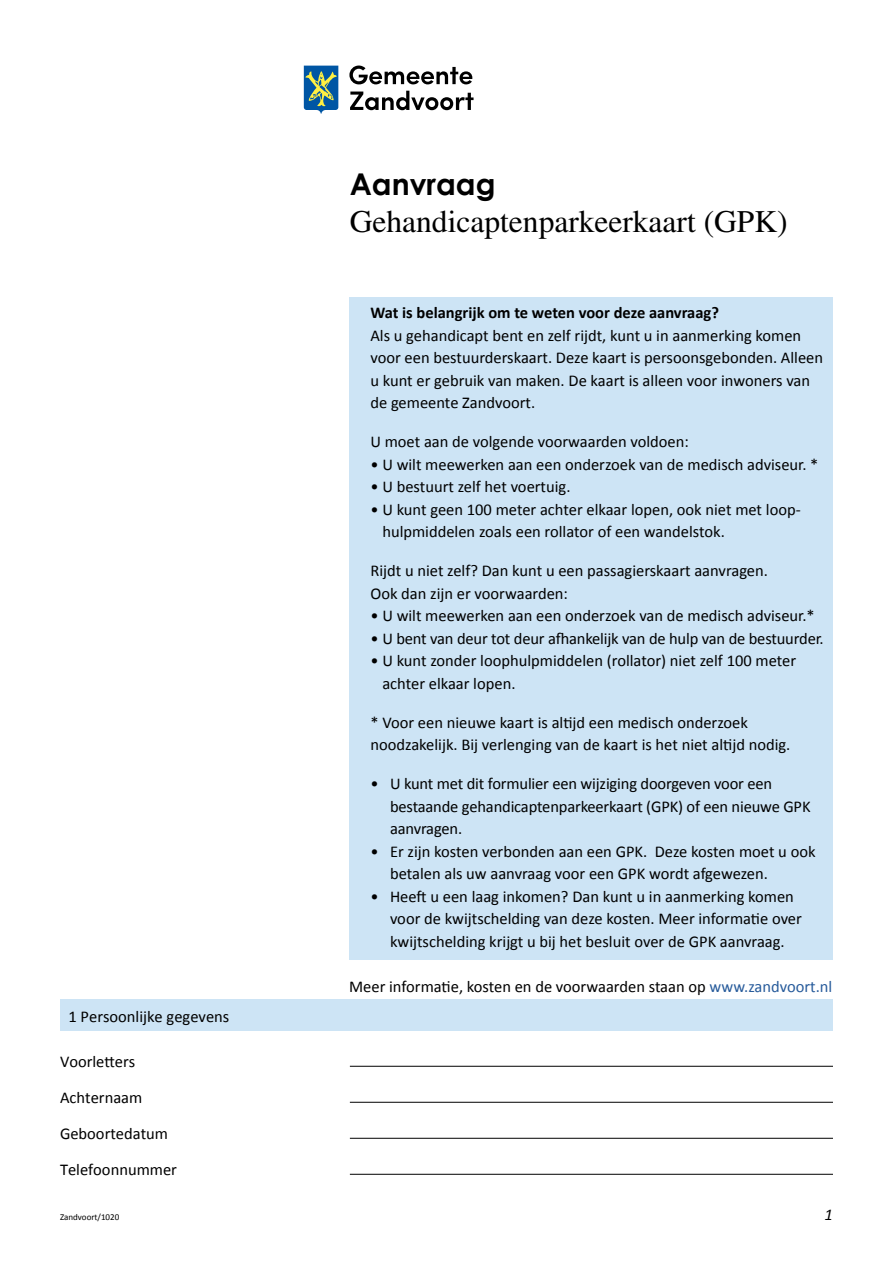
<style>
.page{position:relative;width:893px;height:1263px;background:#fff}
.page>*{position:absolute;margin:0;border:0;box-sizing:border-box;transform-origin:0 0}
.Onderkop{font:31.5px "Times LT Pro";color:#000}
.Kop{font:700 30px "Century Gothic";color:#000}
.Instructies_3{font:16.5px/22.5px "Calibri";color:#000}
.Instructies_4{font:16.5px "Calibri";color:#000}
.Lijn{font:16.5px "Calibri";color:#000}
.Instructies_3-2{font:700 16.5px "Calibri";color:#000}
.Vragen{font:16.5px "Calibri";color:#000}
.t1{font:italic 16.5px "Calibri";color:#000}
.t2{font:9px "Calibri";color:#000}
.s1{color:#275b9b}
</style>
<div class="page">
<svg style="left:304px;top:66px;width:34px;height:48px;background:#4b8495"></svg>
<svg style="left:349px;top:66px;width:123px;height:18px"></svg>
<svg style="left:350px;top:91px;width:124px;height:19px"></svg>
<div style="left:350px;top:297px;width:483px;height:34px;background:#cde4f5"></div>
<div style="left:350px;top:320px;width:483px;height:101px;background:#cde4f5"></div>
<div style="left:350px;top:404px;width:483px;height:34px;background:#cde4f5"></div>
<div style="left:350px;top:426px;width:483px;height:34px;background:#cde4f5"></div>
<div style="left:350px;top:449px;width:483px;height:34px;background:#cde4f5"></div>
<div style="left:350px;top:471px;width:483px;height:34px;background:#cde4f5"></div>
<div style="left:350px;top:494px;width:483px;height:56px;background:#cde4f5"></div>
<div style="left:350px;top:533px;width:483px;height:34px;background:#cde4f5"></div>
<div style="left:350px;top:555px;width:483px;height:34px;background:#cde4f5"></div>
<div style="left:350px;top:578px;width:483px;height:34px;background:#cde4f5"></div>
<div style="left:350px;top:600px;width:483px;height:34px;background:#cde4f5"></div>
<div style="left:350px;top:623px;width:483px;height:34px;background:#cde4f5"></div>
<div style="left:350px;top:645px;width:483px;height:57px;background:#cde4f5"></div>
<div style="left:350px;top:684px;width:483px;height:34px;background:#cde4f5"></div>
<div style="left:350px;top:707px;width:483px;height:56px;background:#cde4f5"></div>
<div style="left:350px;top:746px;width:483px;height:34px;background:#cde4f5"></div>
<div style="left:350px;top:768px;width:483px;height:79px;background:#cde4f5"></div>
<div style="left:350px;top:836px;width:483px;height:56px;background:#cde4f5"></div>
<div style="left:350px;top:881px;width:483px;height:79px;background:#cde4f5"></div>
<div style="left:60px;top:999px;width:773px;height:32px;background:#cde4f5"></div>
<hr style="left:350px;top:1066px;width:483px;height:1px;background:#000">
<hr style="left:350px;top:1102px;width:483px;height:1px;background:#000">
<hr style="left:350px;top:1138px;width:483px;height:1px;background:#000">
<hr style="left:350px;top:1174px;width:483px;height:1px;background:#000">
<p class="Kop" style="left:350px;top:165px;width:147px">Aanvraag</p>
<p class="Onderkop" style="left:350px;top:203px;width:439px">Gehandicaptenparkeerkaart (GPK)</p>
<p class="Vragen" style="left:68px;top:1006px;width:162px">1 Persoonlijke gegevens</p>
<p class="Lijn" style="left:60px;top:1051px;width:77px">Voorletters</p>
<p class="Lijn" style="left:60px;top:1087px;width:84px">Achternaam</p>
<p class="Lijn" style="left:60px;top:1123px;width:110px">Geboortedatum</p>
<p class="Lijn" style="left:60px;top:1159px;width:119px">Telefoonnummer</p>
<p class="Instructies_3-2" style="left:370px;top:303px;width:350px">Wat is belangrijk om te weten voor deze aanvraag?</p>
<p class="Instructies_3" style="left:370px;top:323px;width:454px">Als u gehandicapt bent en zelf rijdt, kunt u in aanmerking komen voor een bestuurderskaart. Deze kaart is persoonsgebonden. Alleen u kunt er gebruik van maken. De kaart is alleen voor inwoners van de gemeente Zandvoort.</p>
<p class="Instructies_3" style="left:370px;top:430px;width:320px">U moet aan de volgende voorwaarden voldoen:</p>
<p class="Instructies_3" style="left:370px;top:452px;width:450px">• U wilt meewerken aan een onderzoek van de medisch adviseur. *</p>
<p class="Instructies_3" style="left:370px;top:475px;width:202px">• U bestuurt zelf het voertuig.</p>
<p class="Instructies_3" style="left:382px;top:497px;width:420px;text-indent:-12px">• U kunt geen 100 meter achter elkaar lopen, ook niet met loop&shy;hulpmiddelen zoals een rollator of een wandelstok.</p>
<p class="Instructies_3" style="left:370px;top:559px;width:399px">Rijdt u niet zelf? Dan kunt u een passagierskaart aanvragen.</p>
<p class="Instructies_3" style="left:370px;top:581px;width:199px">Ook dan zijn er voorwaarden:</p>
<p class="Instructies_3" style="left:370px;top:604px;width:446px">• U wilt meewerken aan een onderzoek van de medisch adviseur.*</p>
<p class="Instructies_3" style="left:370px;top:626px;width:455px">• U bent van deur tot deur afhankelijk van de hulp van de bestuurder.</p>
<p class="Instructies_3" style="left:382px;top:649px;width:415px;text-indent:-12px">• U kunt zonder loophulpmiddelen (rollator) niet zelf 100 meter achter elkaar lopen.</p>
<p class="Instructies_3" style="left:370px;top:710px;width:422px">* Voor een nieuwe kaart is altijd een medisch onderzoek noodzakelijk. Bij verlenging van de kaart is het niet altijd nodig.</p>
<p class="Instructies_3" style="left:390px;top:772px;width:422px;text-indent:-20px">• U kunt met dit formulier een wijziging doorgeven voor een bestaande gehandicaptenparkeerkaart (GPK) of een nieuwe GPK aanvragen.</p>
<p class="Instructies_3" style="left:390px;top:839px;width:427px;text-indent:-20px">• Er zijn kosten verbonden aan een GPK. Deze kosten moet u ook betalen als uw aanvraag voor een GPK wordt afgewezen.</p>
<p class="Instructies_3" style="left:390px;top:884px;width:413px;text-indent:-20px">• Heeft u een laag inkomen? Dan kunt u in aanmerking komen voor de kwijtschelding van deze kosten. Meer informatie over kwijtschelding krijgt u bij het besluit over de GPK aanvraag.</p>
<p class="Instructies_4" style="left:349px;top:976px;width:485px">Meer informatie, kosten en de voorwaarden staan op <span class="s1">www.zandvoort.nl</span></p>
<p class="t2" style="left:60px;top:1211px;width:61px">Zandvoort/1020</p>
<p class="t1" style="left:825px;top:1204px;width:10px">1</p>
</div>
